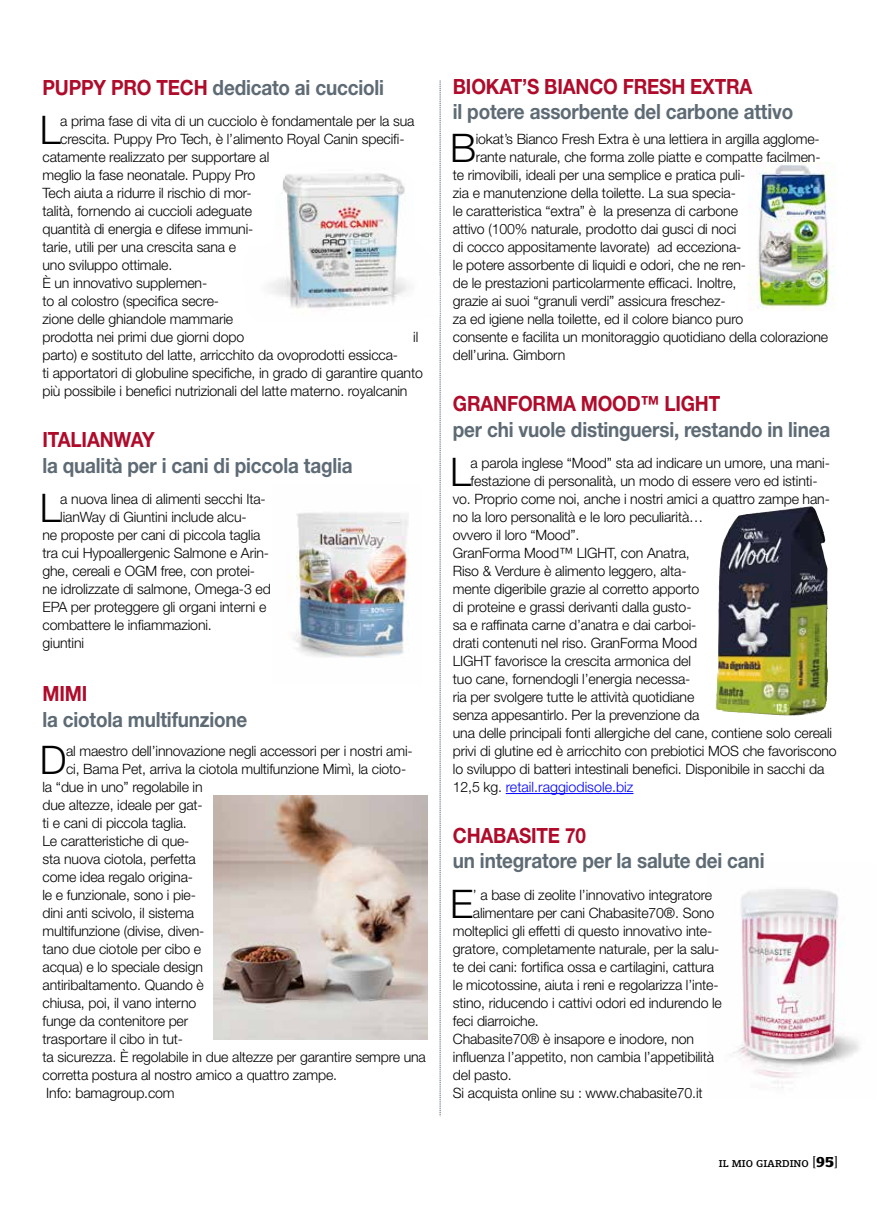
<style>
.page{position:relative;width:893px;height:1212px;background:#fff}
.page>*{position:absolute;margin:0;border:0;box-sizing:border-box;transform-origin:0 0}
.t1{font:300 39.45px "Helvetica Neue LT Std";color:#000}
.t2{font:700 21px "Helvetica Neue LT Std";letter-spacing:-.01em;color:#5e6b75;scale:.9 1}
.t3{font:700 21px "Helvetica Neue LT Std";letter-spacing:-.01em;color:#af0b2b;scale:.9 1}
.t4{font:300 14.25px/18px "Helvetica Neue LT Std";letter-spacing:-.01em;color:#000}
.t5{font:300 14.25px "Helvetica Neue LT Std";color:#00f}
.t6{font:10.35px "Siseriff LT Std";color:#000;scale:1.16 1}
.s1{color:#af0b2b}
.s2{color:#000}
.s3{font-size:15px}
.s4{font-weight:700;font-size:15px}
</style>
<div class="page">
<svg style="left:440px;top:80px;width:1px;height:1036px"></svg>
<img style="left:281px;top:174px;width:86px;height:83px">
<img style="left:748px;top:162px;width:87px;height:149px">
<hr style="left:506px;top:793px;width:127px;height:1px;background:#00f">
<img style="left:716px;top:506px;width:94px;height:190px">
<img style="left:287px;top:512px;width:122px;height:146px">
<img style="left:214px;top:795px;width:213px;height:244px">
<img style="left:733px;top:889px;width:126px;height:199px">
<h2 class="t2" style="left:43px;top:75px;width:381px"><span class="s1">PUPPY PRO TECH</span> dedicato ai cuccioli</h2>
<h2 class="t3" style="left:453px;top:73px;width:334px">BIOKAT’S BIANCO FRESH EXTRA</h2>
<h2 class="t2" style="left:453px;top:99px;width:380px">il potere assorbente del carbone attivo</h2>
<h1 class="t1" style="left:450px;top:124px;width:28px">B</h1>
<p class="t4" style="left:476px;top:130px;width:346px">iokat’s Bianco Fresh Extra è una lettiera in argilla agglome-</p>
<h1 class="t1" style="left:40px;top:106px;width:22px">L</h1>
<p class="t4" style="left:60px;top:112px;width:356px">a prima fase di vita di un cucciolo è fondamentale per la sua</p>
<p class="t4" style="left:60px;top:130px;width:346px">crescita. Puppy Pro Tech, è l’alimento Royal Canin specifi-</p>
<p class="t4" style="left:43px;top:148px;width:228px">catamente realizzato per supportare al</p>
<p class="t4" style="left:43px;top:166px;width:214px">meglio la fase neonatale. Puppy Pro</p>
<p class="t4" style="left:43px;top:184px;width:211px">Tech aiuta a ridurre il rischio di mor-</p>
<p class="t4" style="left:43px;top:202px;width:211px">talità, fornendo ai cuccioli adeguate</p>
<p class="t4" style="left:43px;top:220px;width:212px">quantità di energia e difese immuni-</p>
<p class="t4" style="left:43px;top:238px;width:195px">tarie, utili per una crescita sana e</p>
<p class="t4" style="left:43px;top:256px;width:131px">uno sviluppo ottimale.</p>
<p class="t4" style="left:43px;top:274px;width:166px">È un innovativo supplemen-</p>
<p class="t4" style="left:43px;top:292px;width:178px">to al colostro (specifica secre-</p>
<p class="t4" style="left:43px;top:310px;width:192px">zione delle ghiandole mammarie</p>
<p class="t4" style="left:43px;top:328px;width:203px">prodotta nei primi due giorni dopo</p>
<p class="t4" style="left:413px;top:328px;width:7px">il</p>
<p class="t4" style="left:43px;top:346px;width:382px">parto) e sostituto del latte, arricchito da ovoprodotti essicca-<br>ti apportatori di globuline specifiche, in grado di garantire quanto più possibile i benefici nutrizionali del latte materno. royalcanin</p>
<p class="t4" style="left:476px;top:148px;width:346px">rante naturale, che forma zolle piatte e compatte facilmen-</p>
<p class="t4" style="left:453px;top:166px;width:294px">te rimovibili, ideali per una semplice e pratica puli-</p>
<p class="t4" style="left:453px;top:184px;width:285px">zia e manutenzione della toilette. La sua specia-</p>
<p class="t4" style="left:453px;top:202px;width:287px">le caratteristica “extra” è la presenza di carbone</p>
<p class="t4" style="left:453px;top:220px;width:285px">attivo (100% naturale, prodotto dai gusci di noci</p>
<p class="t4" style="left:453px;top:238px;width:290px">di cocco appositamente lavorate) ad ecceziona-</p>
<p class="t4" style="left:453px;top:256px;width:295px">le potere assorbente di liquidi e odori, che ne ren-</p>
<p class="t4" style="left:453px;top:274px;width:285px">de le prestazioni particolarmente efficaci. Inoltre,</p>
<p class="t4" style="left:453px;top:292px;width:274px">grazie ai suoi “granuli verdi” assicura freschez-</p>
<p class="t4" style="left:453px;top:310px;width:292px">za ed igiene nella toilette, ed il colore bianco puro</p>
<p class="t4" style="left:453px;top:328px;width:377px">consente e facilita un monitoraggio quotidiano della colorazione</p>
<p class="t4" style="left:453px;top:346px;width:114px">dell’urina. Gimborn</p>
<h2 class="t3" style="left:453px;top:391px;width:299px">GRANFORMA MOOD™ LIGHT</h2>
<h2 class="t2" style="left:453px;top:416px;width:421px">per chi vuole distinguersi, restando in linea</h2>
<h1 class="t1" style="left:450px;top:448px;width:22px">L</h1>
<p class="t4" style="left:471px;top:454px;width:361px">a parola inglese “Mood” sta ad indicare un umore, una mani-</p>
<h2 class="t3" style="left:43px;top:427px;width:126px">ITALIANWAY</h2>
<h2 class="t2" style="left:43px;top:452px;width:346px">la qualità per i cani di piccola taglia</h2>
<h1 class="t1" style="left:40px;top:484px;width:22px">L</h1>
<p class="t4" style="left:60px;top:490px;width:207px">a nuova linea di alimenti secchi Ita-</p>
<p class="t4" style="left:471px;top:472px;width:348px">festazione di personalità, un modo di essere vero ed istinti-</p>
<p class="t4" style="left:453px;top:490px;width:378px">vo. Proprio come noi, anche i nostri amici a quattro zampe han-</p>
<p class="t4" style="left:453px;top:508px;width:252px">no la loro personalità e le loro peculiarità…</p>
<p class="t4" style="left:453px;top:526px;width:128px">ovvero il loro “Mood”.</p>
<p class="t4" style="left:453px;top:544px;width:238px">GranForma Mood™ LIGHT, con Anatra,</p>
<p class="t4" style="left:453px;top:562px;width:235px">Riso &amp; Verdure è alimento leggero, alta-</p>
<p class="t4" style="left:453px;top:580px;width:248px">mente digeribile grazie al corretto apporto</p>
<p class="t4" style="left:453px;top:598px;width:240px">di proteine e grassi derivanti dalla gusto-</p>
<p class="t4" style="left:453px;top:616px;width:245px">sa e raffinata carne d’anatra e dai carboi-</p>
<p class="t4" style="left:453px;top:634px;width:246px">drati contenuti nel riso. GranForma Mood</p>
<p class="t4" style="left:453px;top:652px;width:240px">LIGHT favorisce la crescita armonica del</p>
<p class="t4" style="left:453px;top:670px;width:239px">tuo cane, fornendogli l’energia necessa-</p>
<p class="t4" style="left:453px;top:688px;width:243px">ria per svolgere tutte le attività quotidiane</p>
<p class="t4" style="left:453px;top:706px;width:248px">senza appesantirlo. Per la prevenzione da</p>
<p class="t4" style="left:453px;top:724px;width:381px">una delle principali fonti allergiche del cane, contiene solo cereali</p>
<p class="t4" style="left:453px;top:742px;width:385px">privi di glutine ed è arricchito con prebiotici MOS che favoriscono</p>
<p class="t4" style="left:453px;top:760px;width:373px">lo sviluppo di batteri intestinali benefici. Disponibile in sacchi da</p>
<p class="t5" style="left:453px;top:778px;width:182px"><span class="s2">12,5 kg.</span> retail.raggiodisole.biz</p>
<p class="t4" style="left:60px;top:508px;width:188px">lianWay di Giuntini include alcu-</p>
<p class="t4" style="left:43px;top:526px;width:219px">ne proposte per cani di piccola taglia</p>
<p class="t4" style="left:43px;top:544px;width:228px">tra cui Hypoallergenic Salmone e Arin-</p>
<p class="t4" style="left:43px;top:562px;width:214px">ghe, cereali e OGM free, con protei-</p>
<p class="t4" style="left:43px;top:580px;width:230px">ne idrolizzate di salmone, Omega-3 ed</p>
<p class="t4" style="left:43px;top:598px;width:225px">EPA per proteggere gli organi interni e</p>
<p class="t4" style="left:43px;top:616px;width:171px">combattere le infiammazioni.</p>
<p class="t4" style="left:43px;top:634px;width:43px">giuntini</p>
<h2 class="t3" style="left:43px;top:681px;width:51px">MIMI</h2>
<h2 class="t2" style="left:43px;top:706px;width:229px">la ciotola multifunzione</h2>
<h1 class="t1" style="left:40px;top:736px;width:28px">D</h1>
<p class="t4" style="left:66px;top:742px;width:348px">al maestro dell’innovazione negli accessori per i nostri ami-</p>
<p class="t4" style="left:66px;top:760px;width:342px">ci, Bama Pet, arriva la ciotola multifunzione Mimì, la cioto-</p>
<p class="t4" style="left:43px;top:778px;width:162px">la “due in uno” regolabile in</p>
<p class="t4" style="left:43px;top:796px;width:162px">due altezze, ideale per gat-</p>
<p class="t4" style="left:43px;top:814px;width:146px">ti e cani di piccola taglia.</p>
<p class="t4" style="left:43px;top:832px;width:148px">Le caratteristiche di que-</p>
<p class="t4" style="left:43px;top:850px;width:155px">sta nuova ciotola, perfetta</p>
<p class="t4" style="left:43px;top:868px;width:152px">come idea regalo origina-</p>
<p class="t4" style="left:43px;top:886px;width:155px">le e funzionale, sono i pie-</p>
<p class="t4" style="left:43px;top:904px;width:153px">dini anti scivolo, il sistema</p>
<p class="t4" style="left:43px;top:922px;width:163px">multifunzione (divise, diven-</p>
<p class="t4" style="left:43px;top:940px;width:160px">tano due ciotole per cibo e</p>
<p class="t4" style="left:43px;top:958px;width:162px">acqua) e lo speciale design</p>
<p class="t4" style="left:43px;top:976px;width:163px">antiribaltamento. Quando è</p>
<p class="t4" style="left:43px;top:994px;width:155px">chiusa, poi, il vano interno</p>
<p class="t4" style="left:43px;top:1012px;width:147px">funge da contenitore per</p>
<p class="t4" style="left:43px;top:1030px;width:142px">trasportare il cibo in tut-</p>
<p class="t4" style="left:43px;top:1048px;width:385px">ta sicurezza. È regolabile in due altezze per garantire sempre una</p>
<p class="t4" style="left:43px;top:1066px;width:296px">corretta postura al nostro amico a quattro zampe.</p>
<p class="t4" style="left:46px;top:1084px;width:130px">Info: bamagroup.com</p>
<h2 class="t3" style="left:453px;top:822px;width:149px">CHABASITE 70</h2>
<h2 class="t2" style="left:453px;top:848px;width:348px">un integratore per la salute dei cani</h2>
<h1 class="t1" style="left:450px;top:880px;width:25px">E</h1>
<p class="t4" style="left:473px;top:886px;width:241px">’ a base di zeolite l’innovativo integratore</p>
<p class="t4" style="left:473px;top:904px;width:243px">alimentare per cani Chabasite70®. Sono</p>
<p class="t4" style="left:453px;top:922px;width:261px">molteplici gli effetti di questo innovativo inte-</p>
<p class="t4" style="left:453px;top:940px;width:268px">gratore, completamente naturale, per la salu-</p>
<p class="t4" style="left:453px;top:958px;width:263px">te dei cani: fortifica ossa e cartilagini, cattura</p>
<p class="t4" style="left:453px;top:976px;width:267px">le micotossine, aiuta i reni e regolarizza l’inte-</p>
<p class="t4" style="left:453px;top:994px;width:271px">stino, riducendo i cattivi odori ed indurendo le</p>
<p class="t4" style="left:453px;top:1012px;width:87px">feci diarroiche.</p>
<p class="t4" style="left:453px;top:1030px;width:243px">Chabasite70® è insapore e inodore, non</p>
<p class="t4" style="left:453px;top:1048px;width:263px">influenza l’appetito, non cambia l’appetibilità</p>
<p class="t4" style="left:453px;top:1066px;width:60px">del pasto.</p>
<p class="t4" style="left:453px;top:1084px;width:251px">Si acquista online su : www.chabasite70.it</p>
<p class="t6" style="left:719px;top:1157px;width:104px">IL MIO GIARDINO <span class="s3">[</span><span class="s4">95</span><span class="s3">]</span></p>
</div>
